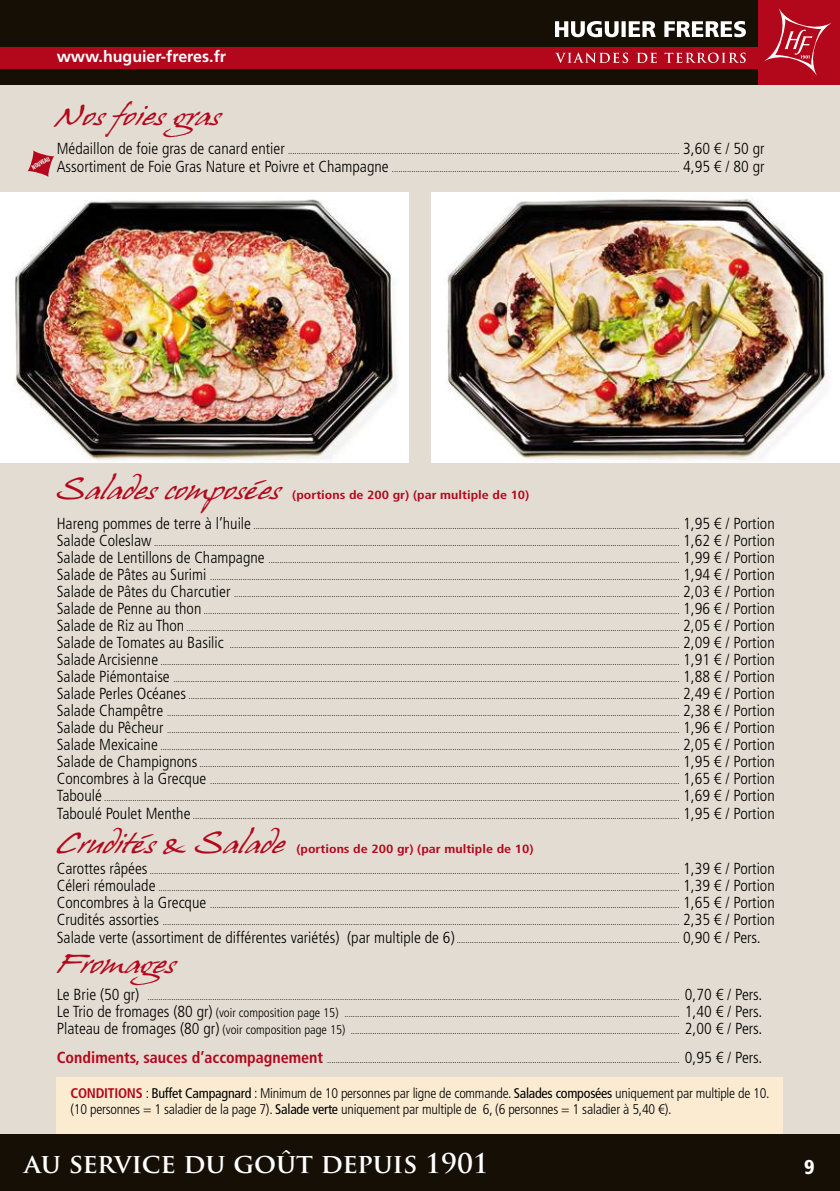
<style>
.page{position:relative;width:840px;height:1191px;background:#fff}
.page>*{position:absolute;margin:0;border:0;box-sizing:border-box;transform-origin:0 0}
.t1{font:700 26.6px "Trajan Pro";letter-spacing:-.005em;color:#fff}
.t2{font:25.6px "Hans Hand";color:#b3071b;scale:1.18 1}
.t3{font:900 condensed 20px "Frutiger LT Std";color:#fff}
.t4{font:700 16px "Frutiger LT Std";color:#fff}
.t5{font:300 condensed 14px/16px "Frutiger LT Std";letter-spacing:-.015em;color:#000}
.t6{font:700 condensed 11.8px "Frutiger LT Std";color:#b3071b;scale:1.18 1}
.t7{font:300 condensed 9px/17px "Frutiger LT Std";color:#000;text-align:justify}
.t8{font:900 condensed 6.6px "Frutiger LT Std";color:#fff;scale:.7 1}
.s1{font-size:16px}
.s2{font-family:"Hans Hand";font-weight:400;font-stretch:normal;font-size:25.6px}
.s3{font-size:12.6px}
.s4{font-weight:700;font-size:16px;color:#b3071b}
.s5{font-weight:700;color:#b3071b}
.s6{font-weight:400}
</style>
<div class="page">
<div style="left:0;top:0;width:839px;height:1191px;background:#e3dcd2"></div>
<div style="left:57px;top:1077px;width:725px;height:104px;background:#faebd1"></div>
<div style="left:0;top:0;width:784px;height:84px;background:#150f06"></div>
<svg style="left:555px;top:21px;width:190px;height:16px"></svg>
<div style="left:0;top:1134px;width:839px;height:57px;background:#150f06"></div>
<div style="left:0;top:47px;width:765px;height:21px;background:#b3071b"></div>
<svg style="left:555px;top:53px;width:190px;height:10px"></svg>
<div style="left:758px;top:0;width:81px;height:84px;background:#b3071b"></div>
<svg style="left:764px;top:8px;width:67px;height:68px"></svg>
<img style="left:0;top:193px;width:408px;height:269px">
<svg style="left:27px;top:150px;width:27px;height:27px"></svg>
<img style="left:431px;top:193px;width:408px;height:269px">
<h3 class="t4" style="left:57px;top:47px;width:171px">www.huguier-freres.fr</h3>
<h2 class="t2" style="left:57px;top:101px;width:139px">Nos foies gras</h2>
<p class="t7" style="left:57px;top:142px;width:709px;line-height:18px"><span class="s1">Médaillon de foie gras de canard entier</span> ..................................................................................................................................................................................... <span class="s1">3,60 € / 50 gr<br>Assortiment de Foie Gras Nature et Poivre et Champagne</span> ..................................................................................................................................... <span class="s1">4,95 € / 80 gr</span></p>
<p class="t8" style="left:30px;top:164px;width:30px;rotate:-30deg">NOUVEAU</p>
<h3 class="t6" style="left:57px;top:488px;width:402px"><span class="s2">Salades composées</span> (portions de 200 gr) (par multiple de 10)</h3>
<p class="t7" style="left:57px;top:517px;width:719px"><span class="s1">Hareng pommes de terre à l’huile</span> ..................................................................................................................................................................................................... <span class="s1">1,95 € / Portion Salade Coleslaw</span> ................................................................................................................................................................................................................................................... <span class="s1">1,62 € / Portion Salade de Lentillons de Champagne</span> .............................................................................................................................................................................................. <span class="s1">1,99 € / Portion Salade de Pâtes au Surimi</span> ......................................................................................................................................................................................................................... <span class="s1">1,94 € / Portion Salade de Pâtes du Charcutier</span> .............................................................................................................................................................................................................. <span class="s1">2,03 € / Portion Salade de Penne au thon</span> ............................................................................................................................................................................................................................ <span class="s1">1,96 € / Portion Salade de Riz au Thon</span> .................................................................................................................................................................................................................................... <span class="s1">2,05 € / Portion Salade de Tomates au Basilic</span> ................................................................................................................................................................................................................ <span class="s1">2,09 € / Portion Salade Arcisienne</span> ................................................................................................................................................................................................................................................ <span class="s1">1,91 € / Portion Salade Piémontaise</span> .......................................................................................................................................................................................................................................... <span class="s1">1,88 € / Portion Salade Perles Océanes</span> ................................................................................................................................................................................................................................... <span class="s1">2,49 € / Portion Salade Champêtre</span> ............................................................................................................................................................................................................................................. <span class="s1">2,38 € / Portion Salade du Pêcheur</span> ............................................................................................................................................................................................................................................. <span class="s1">1,96 € / Portion Salade Mexicaine</span> ................................................................................................................................................................................................................................................ <span class="s1">2,05 € / Portion Salade de Champignons</span> .............................................................................................................................................................................................................................. <span class="s1">1,95 € / Portion Concombres à la Grecque</span> ......................................................................................................................................................................................................................... <span class="s1">1,65 € / Portion Taboulé</span> .......................................................................................................................................................................................................................................................................... <span class="s1">1,69 € / Portion</span></p>
<p class="t7" style="left:57px;top:807px;width:719px"><span class="s1">Taboulé Poulet Menthe</span> ................................................................................................................................................................................................................................. <span class="s1">1,95 € / Portion</span></p>
<h3 class="t6" style="left:57px;top:841px;width:405px"><span class="s2">Crudités &amp; Salade</span> (portions de 200 gr) (par multiple de 10)</h3>
<p class="t7" style="left:57px;top:862px;width:719px"><span class="s1">Carottes râpées</span> ..................................................................................................................................................................................................................................................... <span class="s1">1,39 € / Portion Céleri rémoulade</span> ................................................................................................................................................................................................................................................. <span class="s1">1,39 € / Portion Concombres à la Grecque</span> ......................................................................................................................................................................................................................... <span class="s1">1,65 € / Portion Crudités assorties</span> ............................................................................................................................................................................................................................................... <span class="s1">2,35 € / Portion</span></p>
<p class="t7" style="left:57px;top:931px;width:704px"><span class="s1">Salade verte (assortiment de différentes variétés) (par multiple de 6)</span> ....................................................................................................... <span class="s1">0,90 € / Pers.</span></p>
<h2 class="t2" style="left:57px;top:949px;width:101px">Fromages</h2>
<p class="t7" style="left:57px;top:988px;width:706px"><span class="s1">Le Brie (50 gr)</span> ...................................................................................................................................................................................................................................................... <span class="s1">0,70 € / Pers.<br>Le Trio de fromages (80 gr)</span> <span class="s3">(voir composition page 15)</span> ........................................................................................................................................................... <span class="s1">1,40 € / Pers.<br>Plateau de fromages (80 gr)</span> <span class="s3">(voir composition page 15)</span> ........................................................................................................................................................ <span class="s1">2,00 € / Pers.</span></p>
<p class="t7" style="left:57px;top:1051px;width:706px"><span class="s4">Condiments, sauces d’accompagnement</span> ................................................................................................................................................................... <span class="s1">0,95 € / Pers.</span></p>
<p class="t5" style="left:70px;top:1085px;width:700px"><span class="s5">CONDITIONS</span> : <span class="s6">Buffet Campagnard</span> : Minimum de 10 personnes par ligne de commande. <span class="s6">Salades composées</span> uniquement par multiple de 10. (10 personnes = 1 saladier de la page 7). <span class="s6">Salade verte</span> uniquement par multiple de 6, (6 personnes = 1 saladier à 5,40 €).</p>
<h1 class="t1" style="left:24px;top:1146px;width:466px">AU SERVICE DU GOÛT DEPUIS 1901</h1>
<h3 class="t3" style="left:803px;top:1155px;width:12px">9</h3>
</div>
